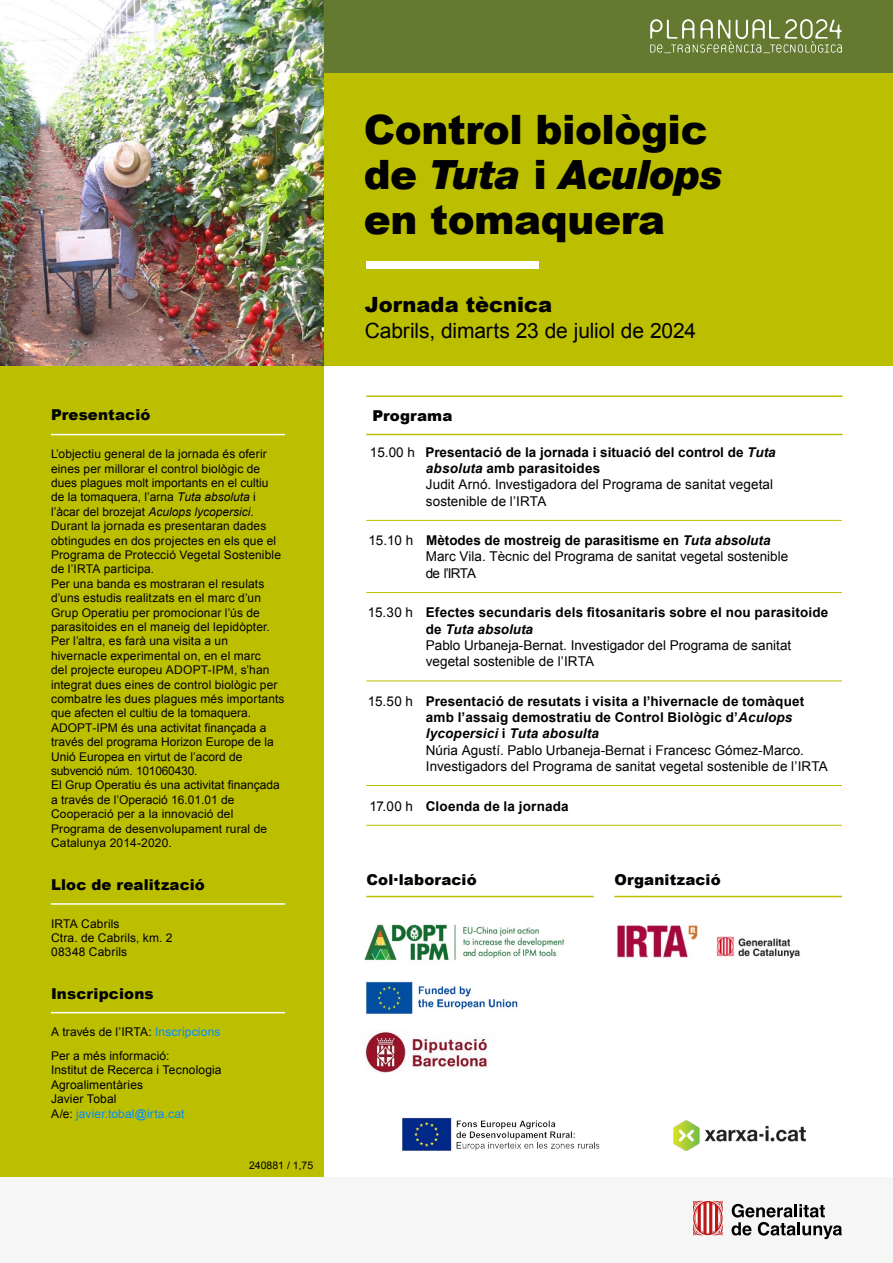
<style>
.page{position:relative;width:893px;height:1263px;background:#fff}
.page>*{position:absolute;margin:0;border:0;box-sizing:border-box;transform-origin:0 0}
.t1{font:900 40.5px/45px "Arial";letter-spacing:-.01em;color:#000}
.t2{font:21px "Arial";letter-spacing:-.005em;color:#000}
.t3{font:900 21px "Arial";letter-spacing:.005em;color:#000}
.t4{font:900 15px "Arial";letter-spacing:.01em;color:#020304}
.P1{font:13.5px/16.4px "Arial";color:#000}
.P1-2{font:700 13.5px "Arial";letter-spacing:.01em;color:#000}
.P3{font:12px/14.4px "Arial";letter-spacing:.01em;color:#000}
.P3-2{font:12px "Arial";letter-spacing:.01em;color:#008dff}
.t5{font:10.5px "Arial";color:#000}
.s1{font-style:italic}
.s2{color:#008dff}
.s3{color:#000}
.s4{font-family:"Helvetica Neue LT Std";font-style:italic}
.s5{font-weight:400}
.s6{font-weight:700;font-style:italic}
.s7{font-weight:700}
</style>
<div class="page">
<div style="left:0;top:366px;width:323px;height:811px;background:#bcbf00"></div>
<div style="left:323px;top:0;width:570px;height:366px;background:#bcbf00"></div>
<div style="left:323px;top:0;width:570px;height:72px;background:#647a30"></div>
<svg style="left:650px;top:19px;width:192px;height:34px"></svg>
<div style="left:0;top:1177px;width:892px;height:86px;background:#f6f6f6"></div>
<svg style="left:693px;top:1200px;width:30px;height:35px"></svg>
<svg style="left:731px;top:1204px;width:111px;height:35px"></svg>
<div style="left:366px;top:261px;width:173px;height:7px;background:#fff"></div>
<img style="left:0;top:0;width:323px;height:366px">
<hr style="left:366px;top:896px;width:228px;height:1px;background:#bcbf00">
<hr style="left:614px;top:896px;width:228px;height:1px;background:#bcbf00">
<hr style="left:51px;top:434px;width:234px;height:1px;background:#fff">
<hr style="left:51px;top:903px;width:234px;height:2px;background:#fff">
<hr style="left:51px;top:1012px;width:234px;height:1px;background:#fff">
<hr style="left:366px;top:395px;width:477px;height:2px;background:#bcbf00">
<hr style="left:366px;top:434px;width:477px;height:1px;background:#bcbf00">
<hr style="left:366px;top:520px;width:476px;height:1px;background:#bcbf00">
<hr style="left:366px;top:592px;width:476px;height:1px;background:#bcbf00">
<hr style="left:366px;top:681px;width:476px;height:1px;background:#bcbf00">
<hr style="left:366px;top:785px;width:476px;height:1px;background:#bcbf00">
<hr style="left:366px;top:825px;width:476px;height:1px;background:#bcbf00">
<img style="left:364px;top:924px;width:201px;height:37px">
<img style="left:366px;top:981px;width:152px;height:34px">
<img style="left:402px;top:1117px;width:198px;height:34px">
<img style="left:673px;top:1120px;width:133px;height:31px">
<img style="left:617px;top:925px;width:183px;height:34px">
<img style="left:365px;top:1032px;width:123px;height:41px">
<h6 class="t4" style="left:51px;top:404px;width:101px">Presentació</h6>
<p class="P3" style="left:51px;top:447px;width:235px">L’objectiu general de la jornada és oferir eines per millorar el control biològic de dues plagues molt importants en el cultiu de la tomaquera, l’arna <span class="s1">Tuta absoluta</span> i l’àcar del brozejat <span class="s1">Aculops lycopersici</span>.<br>Durant la jornada es presentaran dades obtingudes en dos projectes en els que el Programa de Protecció Vegetal Sostenible de l’IRTA participa.<br>Per una banda es mostraran el resulats d’uns estudis realitzats en el marc d’un Grup Operatiu per promocionar l’ús de parasitoides en el maneig del lepidòpter.<br>Per l’altra, es farà una visita a un hivernacle experimental on, en el marc<br>del projecte europeu ADOPT-IPM, s’han integrat dues eines de control biològic per combatre les dues plagues més importants que afecten el cultiu de la tomaquera.<br>ADOPT-IPM és una activitat finançada a través del programa Horizon Europe de la Unió Europea en virtut de l’acord de subvenció núm. 101060430.<br>El Grup Operatiu és una activitat finançada a través de l’Operació 16.01.01 de Cooperació per a la innovació del Programa de desenvolupament rural de Catalunya 2014-2020.</p>
<h6 class="t4" style="left:51px;top:873px;width:155px">Lloc de realització</h6>
<p class="P3" style="left:51px;top:916px;width:70px">IRTA Cabrils</p>
<p class="P3" style="left:51px;top:931px;width:123px">Ctra. de Cabrils, km. 2</p>
<p class="P3" style="left:51px;top:945px;width:78px">08348 Cabrils</p>
<h6 class="t4" style="left:51px;top:982px;width:104px">Inscripcions</h6>
<p class="P3" style="left:51px;top:1025px;width:171px">A través de l’IRTA: <span class="s2">Inscripcions</span></p>
<p class="P3" style="left:51px;top:1048px;width:120px">Per a més informació:</p>
<p class="P3" style="left:51px;top:1063px;width:172px">Institut de Recerca i Tecnologia<br>Agroalimentàries</p>
<p class="P3" style="left:51px;top:1092px;width:67px">Javier Tobal</p>
<p class="P3-2" style="left:51px;top:1105px;width:135px"><span class="s3">A/e:</span> javier.tobal@irta.cat</p>
<p class="t5" style="left:249px;top:1158px;width:66px">240881 / 1,75</p>
<h1 class="t1" style="left:364px;top:106px;width:361px">Control biològic de <span class="s4">Tuta</span> i <span class="s4">Aculops </span>en tomaquera</h1>
<h2 class="t3" style="left:365px;top:289px;width:189px">Jornada tècnica</h2>
<h3 class="t2" style="left:365px;top:316px;width:333px">Cabrils, dimarts 23 de juliol de 2024</h3>
<h4 class="t4" style="left:372px;top:404px;width:82px">Programa</h4>
<p class="P1-2" style="left:370px;top:443px;width:407px"><span class="s5">15.00 h</span> Presentació de la jornada i situació del control de <span class="s1">Tuta</span></p>
<p class="P1" style="left:426px;top:460px;width:349px"><span class="s6">absoluta</span> <span class="s7">amb parasitoides<br></span>Judit Arnó. Investigadora del Programa de sanitat vegetal sostenible de l’IRTA</p>
<p class="P1-2" style="left:368px;top:532px;width:404px"><span class="s5">15.10 h</span> Mètodes de mostreig de parasitisme en <span class="s1">Tuta absoluta</span></p>
<p class="P1" style="left:426px;top:548px;width:364px">Marc Vila. Tècnic del Programa de sanitat vegetal sostenible de l’IRTA</p>
<p class="P1-2" style="left:368px;top:604px;width:462px"><span class="s5">15.30 h</span> Efectes secundaris dels fitosanitaris sobre el nou parasitoide</p>
<p class="P1" style="left:426px;top:621px;width:367px"><span class="s7">de</span> <span class="s6">Tuta absoluta<br></span>Pablo Urbaneja-Bernat. Investigador del Programa de sanitat vegetal sostenible de l’IRTA</p>
<p class="P1-2" style="left:368px;top:692px;width:438px"><span class="s5">15.50 h</span> Presentació de resutats i visita a l’hivernacle de tomàquet</p>
<p class="P1" style="left:426px;top:709px;width:403px"><span class="s7">amb l’assaig demostratiu de Control Biològic d’</span><span class="s6">Aculops lycopersici</span> <span class="s7">i</span> <span class="s6">Tuta abosulta<br></span>Núria Agustí. Pablo Urbaneja-Bernat i Francesc Gómez-Marco.<br>Investigadors del Programa de sanitat vegetal sostenible de l’IRTA</p>
<p class="P1-2" style="left:370px;top:797px;width:201px"><span class="s5">17.00 h</span> Cloenda de la jornada</p>
<h5 class="t4" style="left:366px;top:869px;width:112px">Col·laboració</h5>
<h5 class="t4" style="left:614px;top:869px;width:108px">Organització</h5>
</div>
